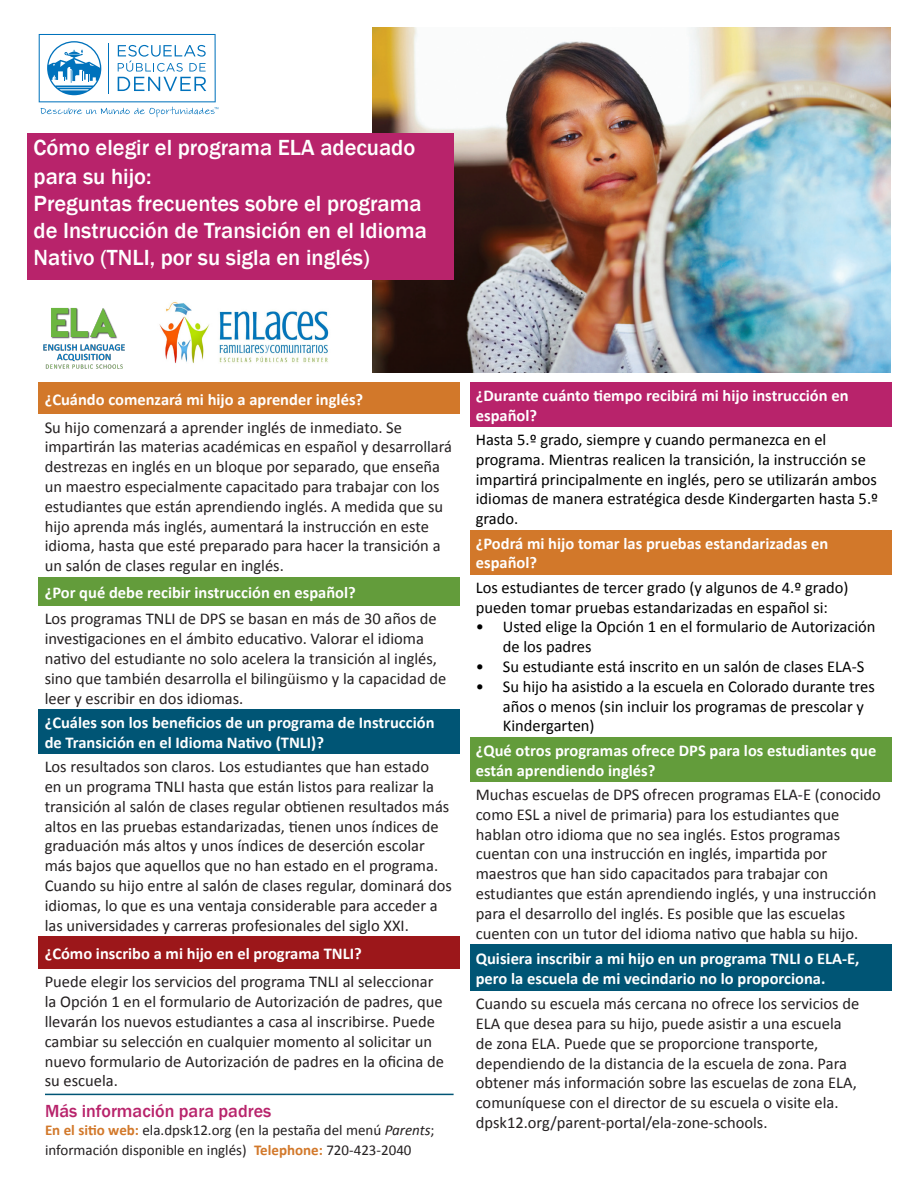
<style>
.page{position:relative;width:918px;height:1188px;background:#fff}
.page>*{position:absolute;margin:0;border:0;box-sizing:border-box;transform-origin:0 0}
.t1{font:500 22.5px/27px "Franklin Gothic";color:#fff}
.t2{font:500 18px "Franklin Gothic";color:#b8236b}
.t3{font:16.5px/19.8px "Calibri";color:#231f20}
.t4{font:16.5px/19.8px "Calibri";color:#000}
.t5{font:700 16.5px/19.8px "Calibri";color:#fff}
.t6{font:15px/19.8px "Calibri";color:#231f20}
.s1{font-weight:700;color:#d2782a}
.s2{font-style:italic}
</style>
<div class="page">
<img style="left:373px;top:27px;width:518px;height:346px">
<svg style="left:39px;top:34px;width:179px;height:83px"></svg>
<div style="left:470px;top:382px;width:421px;height:45px;background:#b8236b"></div>
<div style="left:470px;top:530px;width:421px;height:44px;background:#d2782a"></div>
<div style="left:470px;top:737px;width:421px;height:45px;background:#639c3b"></div>
<div style="left:470px;top:945px;width:421px;height:46px;background:#005575"></div>
<div style="left:27px;top:133px;width:427px;height:147px;background:#b8236b"></div>
<div style="left:39px;top:382px;width:421px;height:32px;background:#d2782a"></div>
<div style="left:39px;top:577px;width:421px;height:29px;background:#639c3b"></div>
<div style="left:39px;top:710px;width:421px;height:44px;background:#005575"></div>
<div style="left:39px;top:937px;width:421px;height:32px;background:#9c171a"></div>
<hr style="left:45px;top:1094px;width:409px;height:1px;background:#005575">
<img style="left:159px;top:302px;width:170px;height:62px">
<img style="left:43px;top:307px;width:82px;height:62px">
<p class="t1" style="left:34px;top:133px;width:383px;line-height:28.8px">Cómo elegir el programa ELA adecuado para su hijo:</p>
<p class="t1" style="left:34px;top:190px;width:395px">Preguntas frecuentes sobre el programa de Instrucción de Transición en el Idioma<br>Nativo (TNLI, por su sigla en inglés)</p>
<p class="t5" style="left:45px;top:389px;width:320px">¿Cuándo comenzará mi hijo a aprender inglés?</p>
<p class="t3" style="left:45px;top:417px;width:409px">Su hijo comenzará a aprender inglés de inmediato. Se impartirán las materias académicas en español y desarrollará destrezas en inglés en un bloque por separado, que enseña un maestro especialmente capacitado para trabajar con los estudiantes que están aprendiendo inglés. A medida que su hijo aprenda más inglés, aumentará la instrucción en este idioma, hasta que esté preparado para hacer la transición a un salón de clases regular en inglés.</p>
<p class="t5" style="left:45px;top:582px;width:313px">¿Por qué debe recibir instrucción en español?</p>
<p class="t3" style="left:45px;top:609px;width:403px">Los programas TNLI de DPS se basan en más de 30 años de investigaciones en el ámbito educativo. Valorar el idioma nativo del estudiante no solo acelera la transición al inglés, sino que también desarrolla el bilingüismo y la capacidad de leer y escribir en dos idiomas.</p>
<p class="t5" style="left:45px;top:713px;width:391px">¿Cuáles son los beneficios de un programa de Instrucción de Transición en el Idioma Nativo (TNLI)?</p>
<p class="t3" style="left:45px;top:757px;width:409px">Los resultados son claros. Los estudiantes que han estado<br>en un programa TNLI hasta que están listos para realizar la transición al salón de clases regular obtienen resultados más altos en las pruebas estandarizadas, tienen unos índices de graduación más altos y unos índices de deserción escolar más bajos que aquellos que no han estado en el programa.<br>Cuando su hijo entre al salón de clases regular, dominará dos idiomas, lo que es una ventaja considerable para acceder a las universidades y carreras profesionales del siglo XXI.</p>
<p class="t5" style="left:45px;top:944px;width:319px">¿Cómo inscribo a mi hijo en el programa TNLI?</p>
<p class="t3" style="left:45px;top:972px;width:401px">Puede elegir los servicios del programa TNLI al seleccionar la Opción 1 en el formulario de Autorización de padres, que llevarán los nuevos estudiantes a casa al inscribirse. Puede cambiar su selección en cualquier momento al solicitar un nuevo formulario de Autorización de padres en la oficina de su escuela.</p>
<p class="t2" style="left:45px;top:1100px;width:228px">Más información para padres</p>
<p class="t6" style="left:45px;top:1120px;width:391px"><span class="s1">En el sitio web:</span> ela.dpsk12.org (en la pestaña del menú <span class="s2">Parents</span>; información disponible en inglés) <span class="s1">Telephone:</span> 720-423-2040</p>
<p class="t5" style="left:476px;top:385px;width:374px">¿Durante cuánto tiempo recibirá mi hijo instrucción en español?</p>
<p class="t4" style="left:476px;top:430px;width:404px">Hasta 5.º grado, siempre y cuando permanezca en el programa. Mientras realicen la transición, la instrucción se impartirá principalmente en inglés, pero se utilizarán ambos idiomas de manera estratégica desde Kindergarten hasta 5.º grado.</p>
<p class="t5" style="left:476px;top:533px;width:354px">¿Podrá mi hijo tomar las pruebas estandarizadas en español?</p>
<p class="t4" style="left:476px;top:577px;width:374px">Los estudiantes de tercer grado (y algunos de 4.º grado) pueden tomar pruebas estandarizadas en español si:</p>
<p class="t4" style="left:503px;top:617px;width:374px;text-indent:-27px">• Usted elige la Opción 1 en el formulario de Autorización de los padres</p>
<p class="t4" style="left:476px;top:657px;width:390px">• Su estudiante está inscrito en un salón de clases ELA-S</p>
<p class="t4" style="left:503px;top:676px;width:374px;text-indent:-27px">• Su hijo ha asistido a la escuela en Colorado durante tres años o menos (sin incluir los programas de prescolar y<br>Kindergarten)</p>
<p class="t5" style="left:476px;top:740px;width:402px">¿Qué otros programas ofrece DPS para los estudiantes que están aprendiendo inglés?</p>
<p class="t3" style="left:476px;top:785px;width:407px">Muchas escuelas de DPS ofrecen programas ELA-E (conocido como ESL a nivel de primaria) para los estudiantes que hablan otro idioma que no sea inglés. Estos programas cuentan con una instrucción en inglés, impartida por maestros que han sido capacitados para trabajar con estudiantes que están aprendiendo inglés, y una instrucción para el desarrollo del inglés. Es posible que las escuelas cuenten con un tutor del idioma nativo que habla su hijo.</p>
<p class="t5" style="left:476px;top:949px;width:385px">Quisiera inscribir a mi hijo en un programa TNLI o ELA-E, pero la escuela de mi vecindario no lo proporciona.</p>
<p class="t3" style="left:476px;top:994px;width:385px">Cuando su escuela más cercana no ofrece los servicios de ELA que desea para su hijo, puede asistir a una escuela de zona ELA. Puede que se proporcione transporte, dependiendo de la distancia de la escuela de zona. Para obtener más información sobre las escuelas de zona ELA, comuníquese con el director de su escuela o visite ela. dpsk12.org/parent-portal/ela-zone-schools.</p>
</div>
